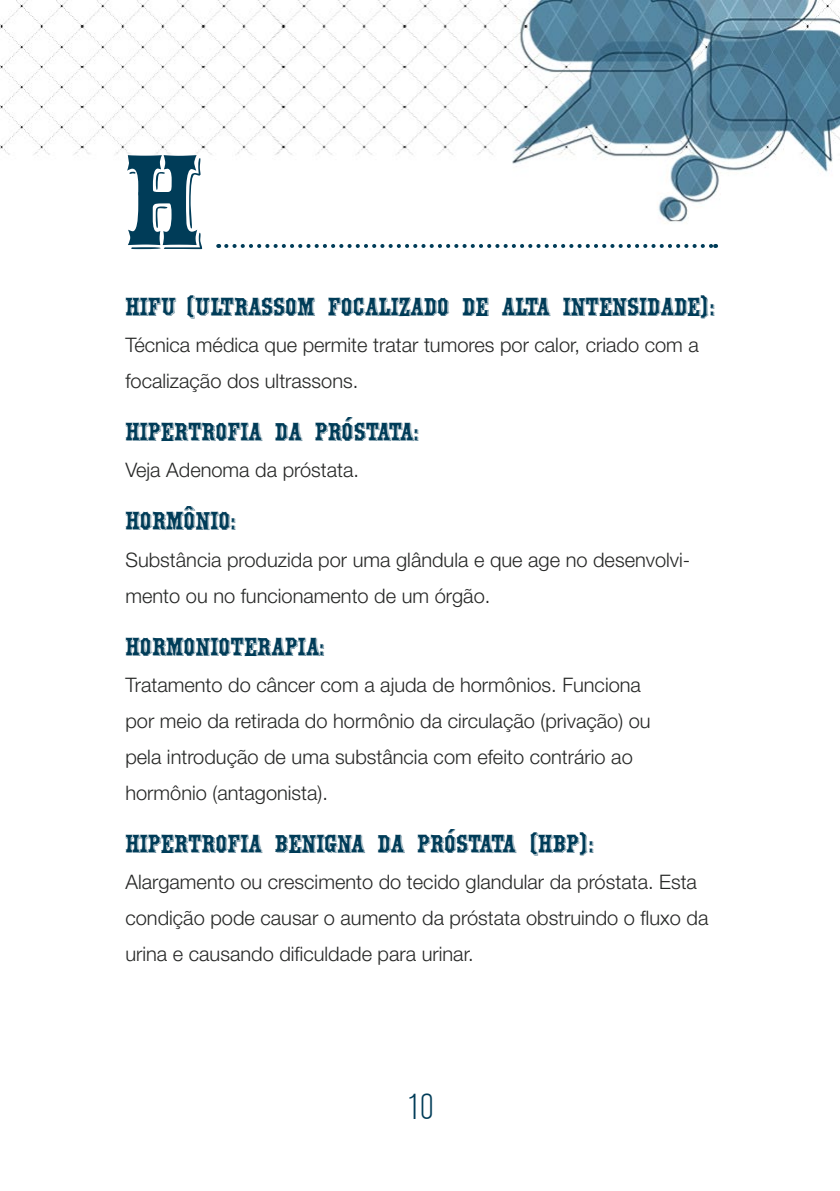
<style>
.page{position:relative;width:840px;height:1191px;background:#fff}
.page>*{position:absolute;margin:0;border:0;box-sizing:border-box;transform-origin:0 0}
.t1{font:134px "Montague";color:#003c58}
.t2{font:300 condensed 36px "Akzidenz Grotesk BQ";color:#003c58}
.t3{font:26px "Montague";color:#003c58}
.t4{font:300 20px/36px "Helvetica Neue LT Std";color:#262726}
</style>
<div class="page">
<img style="left:0;top:0;width:839px;height:248px">
<svg style="left:226px;top:244px;width:489px;height:4px"></svg>
<h1 class="t1" style="left:125px;top:122px;width:78px">H</h1>
<h3 class="t3" style="left:125px;top:292px;width:590px">HIFU (ULTRASSOM FOCALIZADO DE ALTA INTENSIDADE):</h3>
<p class="t4" style="left:125px;top:327px;width:574px">Técnica médica que permite tratar tumores por calor, criado com a focalização dos ultrassons.</p>
<h3 class="t3" style="left:125px;top:417px;width:294px">HIPERTROFIA DA PRÓSTATA:</h3>
<p class="t4" style="left:125px;top:452px;width:235px">Veja Adenoma da próstata.</p>
<h3 class="t3" style="left:125px;top:506px;width:112px">HORMÔNIO:</h3>
<p class="t4" style="left:125px;top:541px;width:566px">Substância produzida por uma glândula e que age no desenvolvi&shy;mento ou no funcionamento de um órgão.</p>
<h3 class="t3" style="left:125px;top:631px;width:201px">HORMONIOTERAPIA:</h3>
<p class="t4" style="left:125px;top:666px;width:526px">Tratamento do câncer com a ajuda de hormônios. Funciona por meio da retirada do hormônio da circulação (privação) ou pela introdução de uma substância com efeito contrário ao hormônio (antagonista).</p>
<h3 class="t3" style="left:125px;top:828px;width:469px">HIPERTROFIA BENIGNA DA PRÓSTATA (HBP):</h3>
<p class="t4" style="left:125px;top:863px;width:584px">Alargamento ou crescimento do tecido glandular da próstata. Esta condição pode causar o aumento da próstata obstruindo o fluxo da urina e causando dificuldade para urinar.</p>
<h2 class="t2" style="left:407px;top:1086px;width:27px">10</h2>
</div>
